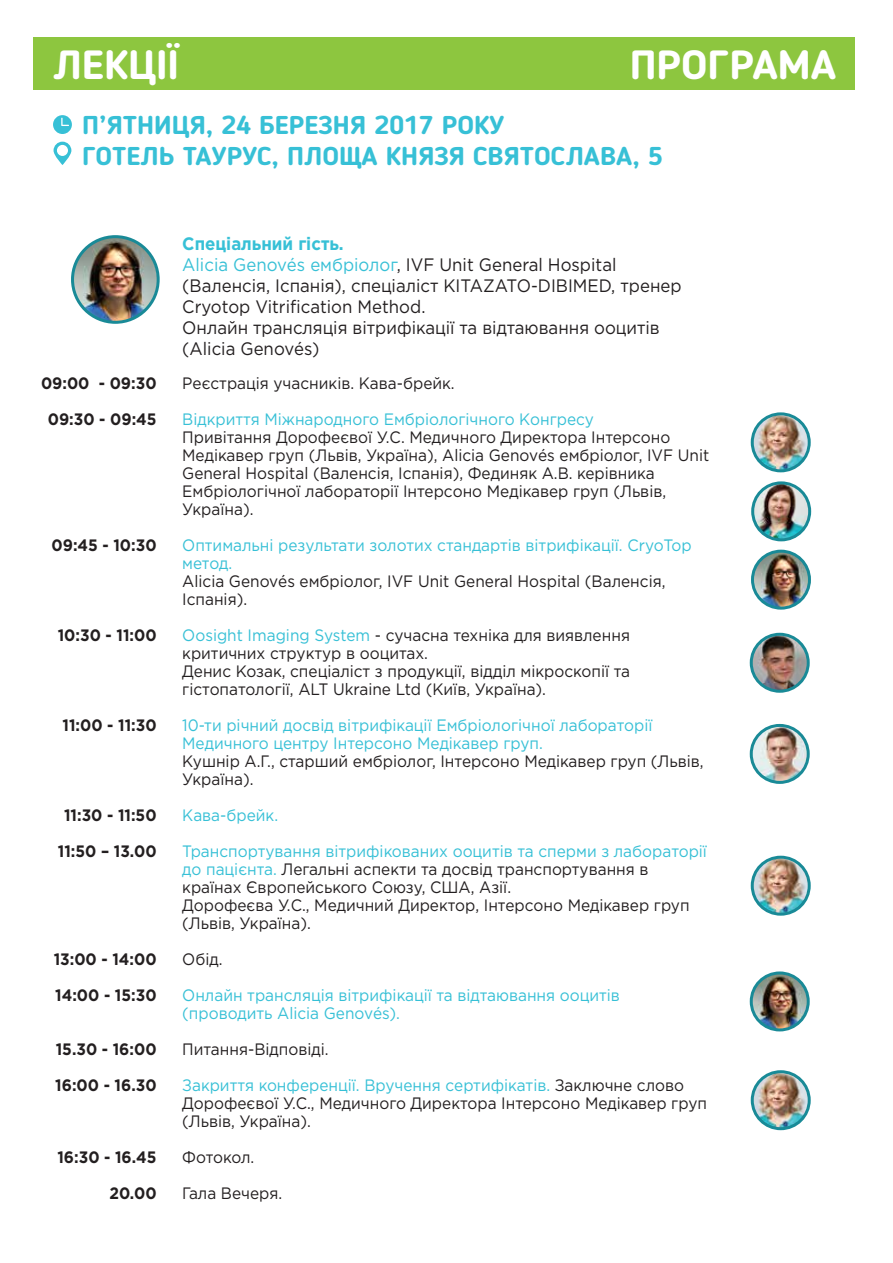
<style>
.page{position:relative;width:893px;height:1263px;background:#fff}
.page>*{position:absolute;margin:0;border:0;box-sizing:border-box;transform-origin:0 0}
.t1{font:700 40.5px "Blogger Sans";color:#fff;scale:1.07 1}
.t2{font:700 25.65px/31px "Blogger Sans";color:#37c0d6;scale:1.07 1}
.t3{font:18px/21px "Gotham Pro";color:#231f20;scale:.93 1}
.t4{font:16.5px/18px "Gotham Pro";color:#231f20;scale:.93 1}
.t5{font:16.5px/18px "Gotham Pro";color:#37c0d6;scale:.93 1}
.t6{font:700 16.5px/36px "Gotham Pro";color:#231f20;text-align:center;scale:.93 1}
.s1{font-weight:700;color:#37c0d6}
.s2{color:#37c0d6}
.s3{color:#231f20}
</style>
<div class="page">
<img style="left:753px;top:551px;width:57px;height:57px;border-radius:29px">
<img style="left:753px;top:415px;width:57px;height:56px">
<img style="left:753px;top:483px;width:57px;height:58px;border-radius:29px">
<div style="left:34px;top:37px;width:821px;height:52px;background:#8dc63f"></div>
<img style="left:72px;top:237px;width:85px;height:85px;border-radius:43px">
<div style="left:71px;top:235px;width:89px;height:89px;border:3px solid #198a97;border-radius:50%"></div>
<div style="left:751px;top:412px;width:60px;height:60px;border:3px solid #198a97;border-radius:50%"></div>
<img style="left:753px;top:857px;width:57px;height:56px">
<div style="left:751px;top:856px;width:60px;height:60px;border:3px solid #198a97;border-radius:50%"></div>
<img style="left:753px;top:1072px;width:57px;height:57px">
<div style="left:751px;top:1070px;width:60px;height:60px;border:3px solid #198a97;border-radius:50%"></div>
<div style="left:751px;top:550px;width:60px;height:60px;border:3px solid #198a97;border-radius:50%"></div>
<div style="left:751px;top:481px;width:60px;height:60px;border:3px solid #198a97;border-radius:50%"></div>
<img style="left:751px;top:634px;width:56px;height:57px;border-radius:28px">
<div style="left:750px;top:633px;width:60px;height:60px;border:3px solid #198a97;border-radius:50%"></div>
<img style="left:751px;top:725px;width:56px;height:57px;border-radius:28px">
<div style="left:750px;top:724px;width:60px;height:60px;border:3px solid #198a97;border-radius:50%"></div>
<img style="left:751px;top:973px;width:56px;height:57px;border-radius:28px">
<div style="left:750px;top:971px;width:60px;height:60px;border:3px solid #198a97;border-radius:50%"></div>
<svg style="left:54px;top:142px;width:17px;height:23px"></svg>
<svg style="left:53px;top:115px;width:19px;height:19px"></svg>
<h1 class="t1" style="left:53px;top:41px;width:119px">ЛЕКЦІЇ</h1>
<h1 class="t1" style="left:630px;top:41px;width:195px">ПРОГРАМА</h1>
<h2 class="t2" style="left:82px;top:110px;width:544px">П’ЯТНИЦЯ, 24 БЕРЕЗНЯ 2017 РОКУ<br>ГОТЕЛЬ ТАУРУС, ПЛОЩА КНЯЗЯ СВЯТОСЛАВА, 5</h2>
<p class="t6" style="left:41px;top:364px;width:126px">09:00 - 09:30<br>09:30 - 09:45</p>
<p class="t6" style="left:52px;top:526px;width:114px">09:45 - 10:30</p>
<p class="t6" style="left:58px;top:616px;width:108px">10:30 - 11:00</p>
<p class="t6" style="left:63px;top:706px;width:103px">11:00 - 11:30</p>
<p class="t6" style="left:58px;top:796px;width:108px">11:30 - 11:50<br>11:50 – 13.00</p>
<p class="t6" style="left:54px;top:940px;width:112px;text-align:left">13:00 - 14:00<br>14:00 - 15:30</p>
<p class="t6" style="left:55px;top:1030px;width:110px;text-align:left">15.30 - 16:00<br>16:00 - 16.30</p>
<p class="t6" style="left:57px;top:1138px;width:108px;text-align:right">16:30 - 16.45<br>20.00</p>
<p class="t3" style="left:182px;top:233px;width:538px"><span class="s1">Спеціальний гість.<br></span><span class="s2">Alicia Genovés ембріолог</span>, IVF Unit General Hospital (Валенсія, Іспанія), спеціаліст KITAZATO-DIBIMED, тренер Cryotop Vitrification Method.<br>Онлайн трансляція вітрифікації та відтаювання ооцитів (Alicia Genovés)</p>
<p class="t4" style="left:182px;top:374px;width:294px">Реєстрація учасників. Кава-брейк.</p>
<p class="t5" style="left:182px;top:410px;width:444px">Відкриття Міжнародного Ембріологічного Конгресу</p>
<p class="t4" style="left:182px;top:428px;width:568px">Привітання Дорофеєвої У.С. Медичного Директора Інтерсоно Медікавер груп (Львів, Україна), Alicia Genovés ембріолог, IVF Unit General Hospital (Валенсія, Іспанія), Фединяк А.В. керівника Ембріологічної лабораторії Інтерсоно Медікавер груп (Львів, Україна).</p>
<p class="t5" style="left:182px;top:536px;width:549px">Оптимальні результати золотих стандартів вітрифікації. CryoTop метод.</p>
<p class="t4" style="left:182px;top:572px;width:521px">Alicia Genovés ембріолог, IVF Unit General Hospital (Валенсія,<br>Іспанія).</p>
<p class="t4" style="left:182px;top:626px;width:483px"><span class="s2">Oosight Imaging System</span> - сучасна техніка для виявлення критичних структур в ооцитах.<br>Денис Козак, спеціаліст з продукції, відділ мікроскопії та гістопатології, ALT Ukraine Ltd (Київ, Україна).</p>
<p class="t5" style="left:182px;top:716px;width:507px">10-ти річний досвід вітрифікації Ембріологічної лабораторії<br>Медичного центру Інтерсоно Медікавер груп.</p>
<p class="t4" style="left:182px;top:752px;width:562px">Кушнір А.Г., старший ембріолог, Інтерсоно Медікавер груп (Львів,<br>Україна).</p>
<p class="t5" style="left:182px;top:797px;width:566px;line-height:36px">Кава-брейк.<br>Транспортування вітрифікованих ооцитів та сперми з лабораторії</p>
<p class="t4" style="left:182px;top:860px;width:547px"><span class="s2">до пацієнта.</span> Легальні аспекти та досвід транспортування в країнах Європейського Союзу, США, Азії.<br>Дорофеєва У.С., Медичний Директор, Інтерсоно Медікавер груп (Львів, Україна).</p>
<p class="t4" style="left:182px;top:950px;width:45px">Обід.</p>
<p class="t5" style="left:182px;top:986px;width:472px">Онлайн трансляція вітрифікації та відтаювання ооцитів (проводить Alicia Genovés).</p>
<p class="t5" style="left:182px;top:1031px;width:541px;line-height:36px"><span class="s3">Питання-Відповіді.<br></span>Закриття конференції. Вручення сертифікатів. <span class="s3">Заключне слово</span></p>
<p class="t4" style="left:182px;top:1094px;width:566px">Дорофеєвої У.С., Медичного Директора Інтерсоно Медікавер груп (Львів, Україна).</p>
<p class="t4" style="left:182px;top:1139px;width:109px;line-height:36px">Фотокол.<br>Гала Вечеря.</p>
</div>
